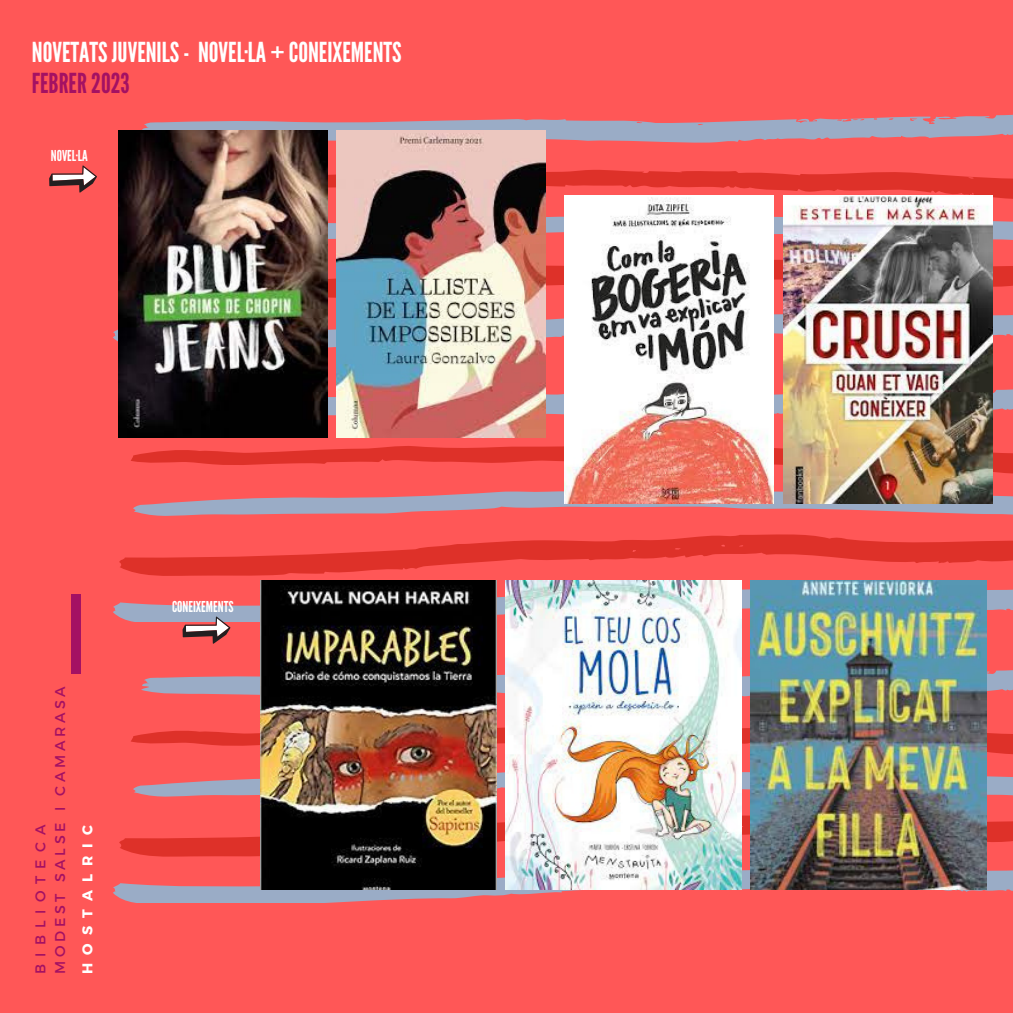
<style>
.page{position:relative;width:1013px;height:1013px;background:#fff}
.page>*{position:absolute;margin:0;border:0;box-sizing:border-box;transform-origin:0 0}
.t1{font:27.5px "League Gothic";color:#fff}
.t2{font:27.5px "League Gothic";color:#a41163}
.t3{font:15px "League Gothic";color:#fff}
.t4{font:14.25px/19.8px "Montserrat";letter-spacing:.26em;color:#a41163}
.t5{font:700 14.25px "Montserrat";letter-spacing:.57em;color:#fff}
</style>
<div class="page">
<div style="left:0;top:0;width:1012px;height:1012px;background:#ff5757"></div>
<svg style="left:142px;top:114px;width:870px;height:30px"></svg>
<svg style="left:327px;top:216px;width:685px;height:30px"></svg>
<svg style="left:327px;top:170px;width:685px;height:33px"></svg>
<svg style="left:113px;top:258px;width:899px;height:89px"></svg>
<svg style="left:327px;top:385px;width:685px;height:33px"></svg>
<svg style="left:133px;top:490px;width:879px;height:26px"></svg>
<svg style="left:131px;top:444px;width:881px;height:33px"></svg>
<svg style="left:119px;top:534px;width:893px;height:42px"></svg>
<svg style="left:141px;top:666px;width:871px;height:33px"></svg>
<svg style="left:133px;top:771px;width:879px;height:30px"></svg>
<svg style="left:131px;top:725px;width:881px;height:33px"></svg>
<svg style="left:113px;top:813px;width:899px;height:89px"></svg>
<div style="left:71px;top:594px;width:9px;height:80px;background:#a41163"></div>
<svg style="left:49px;top:165px;width:48px;height:28px"></svg>
<svg style="left:113px;top:583px;width:899px;height:60px"></svg>
<img style="left:118px;top:130px;width:209px;height:308px">
<img style="left:337px;top:130px;width:209px;height:308px">
<img style="left:565px;top:196px;width:209px;height:307px">
<img style="left:783px;top:196px;width:209px;height:307px">
<img style="left:505px;top:580px;width:236px;height:309px">
<img style="left:750px;top:580px;width:236px;height:309px">
<img style="left:261px;top:580px;width:235px;height:309px">
<p class="t1" style="left:32px;top:36px;width:371px">NOVETATSJUVENILS- NOVEL·LA + CONEIXEMENTS</p>
<p class="t2" style="left:32px;top:67px;width:99px">FEBRER2023</p>
<p class="t3" style="left:51px;top:147px;width:39px">NOVEL·LA</p>
<p class="t4" style="left:30px;top:973px;width:289px;rotate:-90deg">BIBLIOTECA<br>MODEST SALSE I CAMARASA</p>
<p class="t5" style="left:78px;top:973px;width:150px;rotate:-90deg">HOSTALRIC</p>
<p class="t3" style="left:172px;top:598px;width:63px">CONEIXEMENTS</p>
</div>
